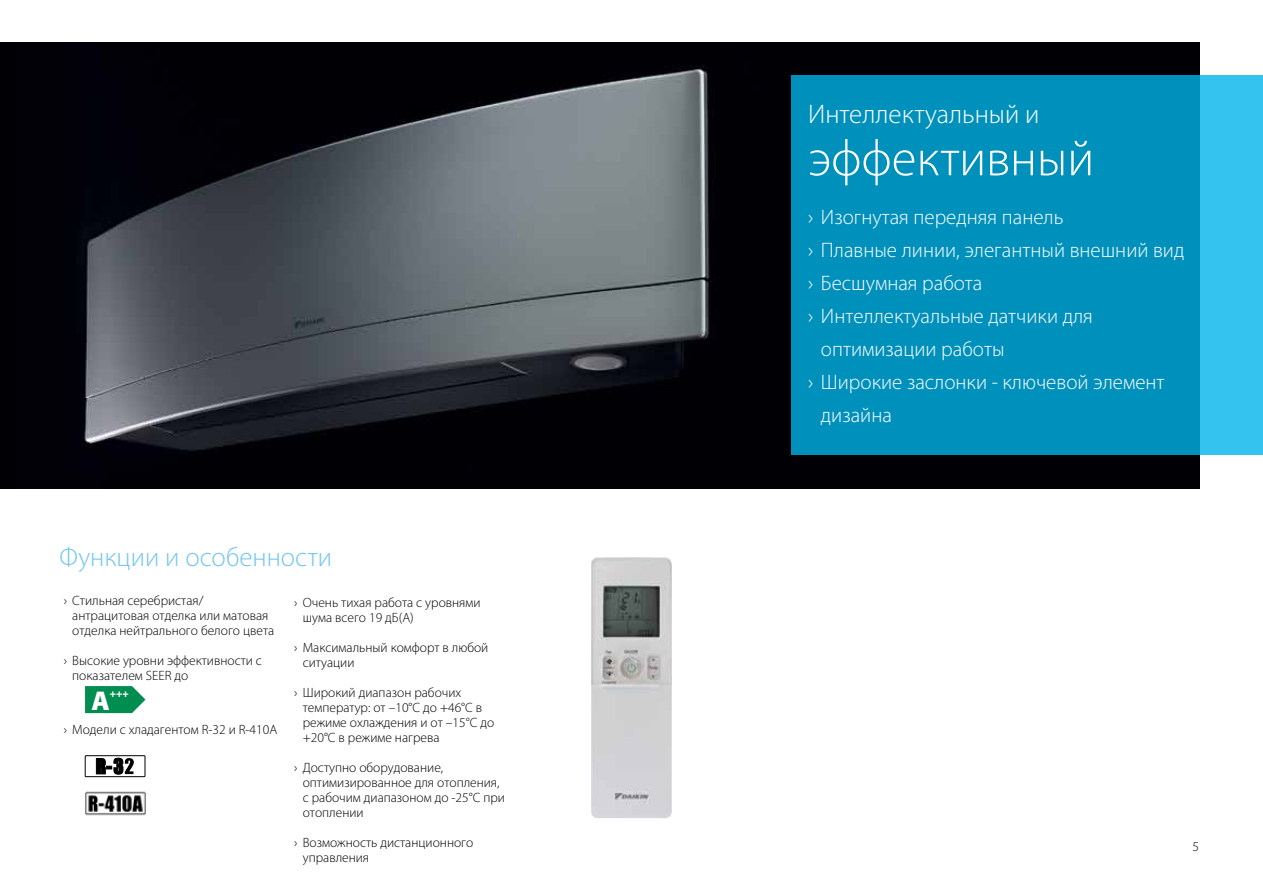
<style>
.page{position:relative;width:1263px;height:893px;background:#fff}
.page>*{position:absolute;margin:0;border:0;box-sizing:border-box;transform-origin:0 0}
.t1{font:300 51px "Myriad Pro";color:#fff}
.t2{font:900 27.15px "Myriad Pro";color:#fff}
.t3{font:300 27px "Myriad Pro";color:#72c6ef}
.t4{font:300 27px "Myriad Pro";color:#fff}
.t5{font:300 21px "Myriad Pro";color:#fff}
.t6{font:300 13.5px/15px "Myriad Pro";color:#000}
.t7{font:900 10.65px "Myriad Pro";color:#fff}
</style>
<div class="page">
<div style="left:85px;top:755px;width:60px;height:22px;border:1px solid #000"></div>
<svg style="left:96px;top:758px;width:38px;height:16px"></svg>
<img style="left:85px;top:791px;width:61px;height:25px">
<img style="left:0;top:43px;width:1199px;height:445px">
<svg style="left:791px;top:76px;width:472px;height:379px;fill:#0090bc"></svg>
<img style="left:591px;top:557px;width:81px;height:261px">
<svg style="left:85px;top:686px;width:60px;height:27px"></svg>
<h3 class="t3" style="left:60px;top:542px;width:274px">Функции и особенности</h3>
<p class="t6" style="left:303px;top:595px;width:179px;text-indent:-9px">› Очень тихая работа с уровнями шума всего 19 дБ(А)</p>
<p class="t6" style="left:303px;top:640px;width:187px;text-indent:-9px">› Максимальный комфорт в любой ситуации</p>
<p class="t6" style="left:303px;top:685px;width:193px;text-indent:-9px">› Широкий диапазон рабочих температур: от –10°C до +46°C в режиме охлаждения и от –15°C до +20°C в режиме нагрева</p>
<p class="t6" style="left:303px;top:760px;width:204px;text-indent:-9px">› Доступно оборудование, оптимизированное для отопления, с рабочим диапазоном до -25°C при отоплении</p>
<p class="t6" style="left:303px;top:835px;width:172px;text-indent:-9px">› Возможность дистанционного управления</p>
<p class="t6" style="left:72px;top:594px;width:204px;text-indent:-9px">› Стильная серебристая/ антрацитовая отделка или матовая отделка нейтрального белого цвета</p>
<p class="t6" style="left:72px;top:654px;width:191px;text-indent:-9px">› Высокие уровни эффективности с показателем SEER до</p>
<h2 class="t2" style="left:91px;top:685px;width:20px">A</h2>
<p class="t7" style="left:110px;top:687px;width:20px">+++</p>
<p class="t6" style="left:64px;top:723px;width:215px">› Модели с хладагентом R-32 и R-410A</p>
<h3 class="t4" style="left:808px;top:99px;width:233px">Интеллектуальный и</h3>
<h1 class="t1" style="left:808px;top:130px;width:288px">эффективный</h1>
<h3 class="t5" style="left:808px;top:205px;width:257px">› Изогнутая передняя панель</h3>
<h3 class="t5" style="left:808px;top:238px;width:378px">› Плавные линии, элегантный внешний вид</h3>
<h3 class="t5" style="left:808px;top:271px;width:176px">› Бесшумная работа</h3>
<h3 class="t5" style="left:808px;top:304px;width:286px">› Интеллектуальные датчики для</h3>
<h3 class="t5" style="left:821px;top:337px;width:185px">оптимизации работы</h3>
<h3 class="t5" style="left:808px;top:370px;width:358px">› Широкие заслонки - ключевой элемент</h3>
<h3 class="t5" style="left:821px;top:403px;width:72px">дизайна</h3>
<p class="t6" style="left:1192px;top:839px;width:8px">5</p>
</div>
